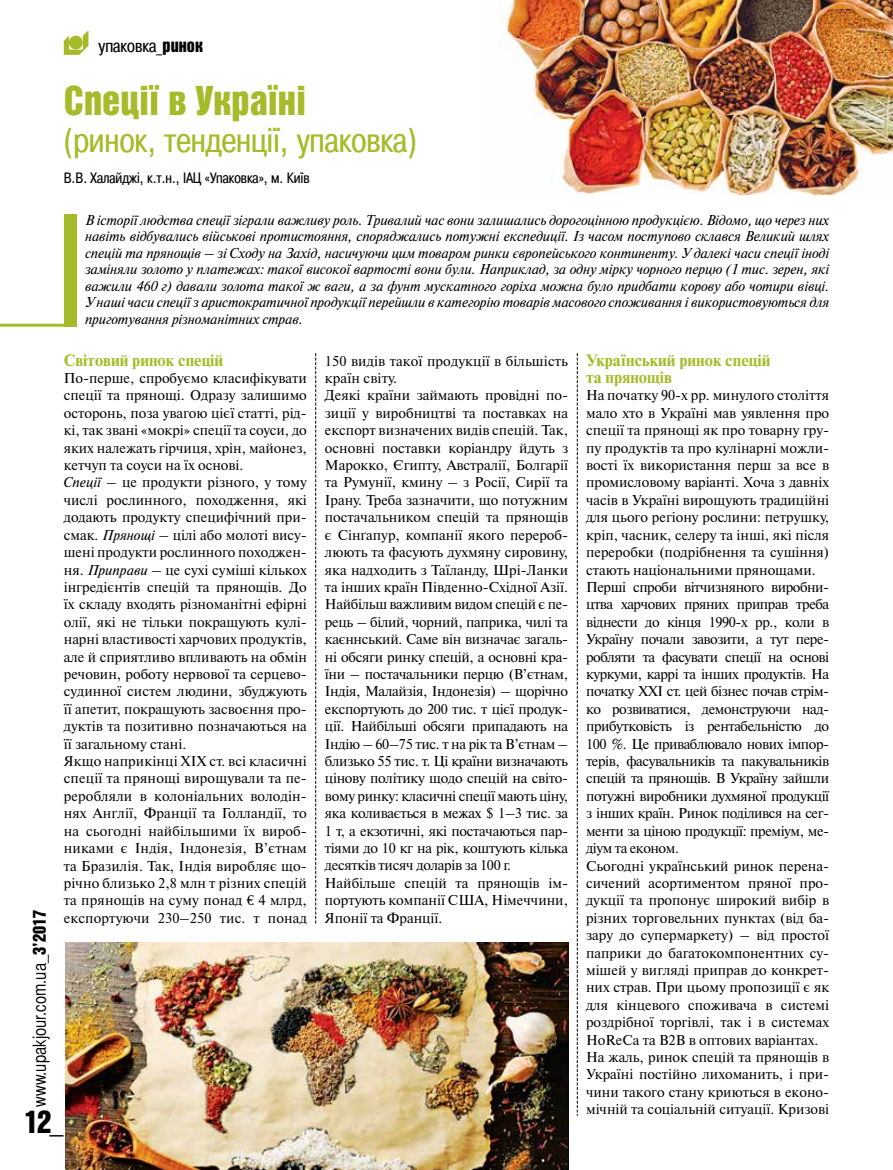
<style>
.page{position:relative;width:893px;height:1170px;background:#fff}
.page>*{position:absolute;margin:0;border:0;box-sizing:border-box;transform-origin:0 0}
.t1{font:40.5px "Bastion Kontrast Alt C";color:#a5bb29}
.t2{font:34.5px "Pragmatica Cond C";color:#a5bb29}
.t3{font:31.5px "Bastion Kontrast Alt C";color:#000}
.t4{font:18px "Bastion C";color:#000}
.t5{font:18px "Pragmatica Cond C";color:#000}
.t6{font:700 16.5px/17.4px "Newton C";color:#a5bb29}
.t7{font:15px "Pragmatica Cond C";color:#000}
.t8{font:14.25px/17.4px "Newton C";color:#000}
.t9{font:italic 14.25px/16.5px "Newton C";letter-spacing:-.01em;color:#000;text-align:justify}
.s1{font-family:"Bastion Kontrast Alt C"}
.s2{font-style:italic}
.s3{font-family:"Euro Serif"}
</style>
<div class="page">
<img style="left:499px;top:0;width:394px;height:194px">
<svg style="left:64px;top:30px;width:24px;height:25px"></svg>
<svg style="left:577px;top:353px;width:1px;height:762px"></svg>
<svg style="left:315px;top:353px;width:1px;height:571px"></svg>
<div style="left:64px;top:214px;width:13px;height:113px;background:#a5bb29"></div>
<hr style="left:0;top:324px;width:77px;height:3px;background:#a5bb29">
<img style="left:66px;top:942px;width:502px;height:227px">
<p class="t5" style="left:99px;top:35px;width:106px">упаковка_<span class="s1">ринок</span></p>
<h1 class="t1" style="left:64px;top:80px;width:244px">Спеції в Україні</h1>
<h2 class="t2" style="left:64px;top:121px;width:355px">(ринок, тенденції, упаковка)</h2>
<p class="t7" style="left:64px;top:169px;width:247px">В.В. Халайджі, к.т.н., ІАЦ «Упаковка», м. Київ</p>
<p class="t9" style="left:85px;top:211px;width:746px">В історії людства спеції зіграли важливу роль. Тривалий час вони залишались дорогоцінною продукцією. Відомо, що через них навіть відбувались військові протистояння, споряджались потужні експедиції. Із часом поступово склався Великий шлях спецій та прянощів – зі Сходу на Захід, насичуючи цим товаром ринки європейського континенту. У далекі часи спеції іноді заміняли золото у платежах: такої високої вартості вони були. Наприклад, за одну мірку чорного перцю (1 тис. зерен, які важили 460 г) давали золота такої ж ваги, а за фунт мускатного горіха можна було придбати корову або чотири вівці.<br>У наші часи спеції з аристократичної продукції перейшли в категорію товарів масового споживання і використовуються для приготування різноманітних страв.</p>
<p class="t4" style="left:29px;top:1106px;width:198px;rotate:-90deg">www.upakjour.com.ua_<span class="s1">3’2017</span></p>
<p class="t6" style="left:64px;top:351px;width:161px">Світовий ринок спецій</p>
<p class="t8" style="left:64px;top:369px;width:245px">По-перше, спробуємо класифікувати спеції та прянощі. Одразу залишимо осторонь, поза увагою цієї статті, рід&shy;кі, так звані «мокрі» спеції та соуси, до яких належать гірчиця, хрін, майонез, кетчуп та соуси на їх основі.<br><span class="s2">Спеції</span> – це продукти різного, у тому числі рослинного, походження, які додають продукту специфічний при&shy;смак. <span class="s2">Прянощі</span> – цілі або молоті вису&shy;шені продукти рослинного походжен&shy;ня. <span class="s2">Приправи</span> – це сухі суміші кількох інгредієнтів спецій та прянощів. До їх складу входять різноманітні ефірні олії, які не тільки покращують кулі&shy;нарні властивості харчових продуктів, але й сприятливо впливають на обмін речовин, роботу нервової та серцево&shy;судинної систем людини, збуджують її апетит, покращують засвоєння про&shy;дуктів та позитивно позначаються на її загальному стані.<br>Якщо наприкінці ХІХ ст. всі класичні спеції та прянощі вирощували та пе&shy;реробляли в колоніальних володін&shy;нях Англії, Франції та Голландії, то на сьогодні найбільшими їх вироб&shy;никами є Індія, Індонезія, В’єтнам та Бразилія. Так, Індія виробляє що&shy;річно близько 2,8 млн т різних спецій та прянощів на суму понад <span class="s3">€</span> 4 млрд, експортуючи 230–250 тис. т понад</p>
<h3 class="t3" style="left:25px;top:1105px;width:41px">12_</h3>
<p class="t8" style="left:325px;top:352px;width:245px">150 видів такої продукції в більшість країн світу.<br>Деякі країни займають провідні по&shy;зиції у виробництві та поставках на експорт визначених видів спецій. Так, основні поставки коріандру йдуть з Марокко, Єгипту, Австралії, Болгарії та Румунії, кмину – з Росії, Сирії та Ірану. Треба зазначити, що потужним постачальником спецій та прянощів є Сінґапур, компанії якого перероб&shy;люють та фасують духмяну сировину, яка надходить з Таїланду, Шрі-Ланки та інших країн Південно-Східної Азії.<br>Найбільш важливим видом спецій є пе&shy;рець – білий, чорний, паприка, чилі та каєннський. Саме він визначає загаль&shy;ні обсяги ринку спецій, а основні кра&shy;їни – постачальники перцю (В’єтнам, Індія, Малайзія, Індонезія) – щорічно експортують до 200 тис. т цієї продук&shy;ції. Найбільші обсяги припадають на Індію – 60–75 тис. т на рік та В’єтнам – близько 55 тис. т. Ці країни визначають цінову політику щодо спецій на світо&shy;вому ринку: класичні спеції мають ціну, яка коливається в межах $ 1–3 тис. за 1 т, а екзотичні, які постачаються пар&shy;тіями до 10 кг на рік, коштують кілька десятків тисяч доларів за 100 г.<br>Найбільше спецій та прянощів ім&shy;портують компанії США, Німеччини, Японії та Франції.</p>
<p class="t6" style="left:586px;top:351px;width:186px">Український ринок спецій та прянощів</p>
<p class="t8" style="left:586px;top:387px;width:245px">На початку 90-х рр. минулого століття мало хто в Україні мав уявлення про спеції та прянощі як про товарну гру&shy;пу продуктів та про кулінарні можли&shy;вості їх використання перш за все в промисловому варіанті. Хоча з давніх часів в Україні вирощують традиційні для цього регіону рослини: петрушку, кріп, часник, селеру та інші, які після переробки (подрібнення та сушіння) стають національними прянощами.<br>Перші спроби вітчизняного виробни&shy;цтва харчових пряних приправ треба віднести до кінця 1990-х рр., коли в Україну почали завозити, а тут пере&shy;робляти та фасувати спеції на основі куркуми, каррі та інших продуктів. На початку ХХІ ст. цей бізнес почав стрім&shy;ко розвиватися, демонструючи над&shy;прибутковість із рентабельністю до 100 %. Це приваблювало нових імпор&shy;терів, фасувальників та пакувальників спецій та прянощів. В Україну зайшли потужні виробники духмяної продукції з інших країн. Ринок поділився на сег&shy;менти за ціною продукції: преміум, ме&shy;діум та економ.<br>Сьогодні український ринок перена&shy;сичений асортиментом пряної про&shy;дукції та пропонує широкий вибір в різних торговельних пунктах (від ба&shy;зару до супермаркету) – від простої паприки до багатокомпонентних су&shy;мішей у вигляді приправ до конкрет&shy;них страв. При цьому пропозиції є як для кінцевого споживача в системі роздрібної торгівлі, так і в системах HoReCa та B2B в оптових варіантах.<br>На жаль, ринок спецій та прянощів в Україні постійно лихоманить, і при&shy;чини такого стану криються в еконо&shy;мічній та соціальній ситуації. Кризові</p>
</div>
